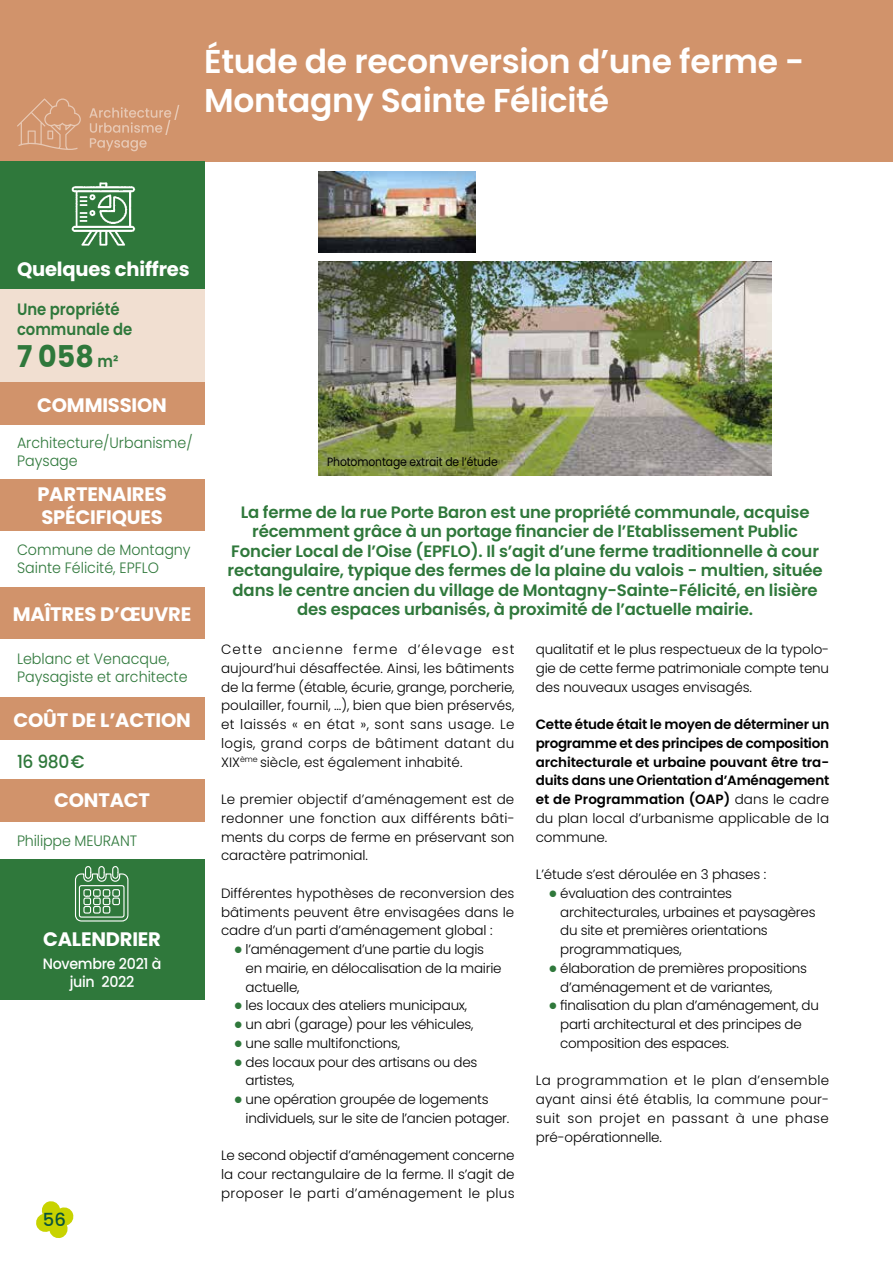
<style>
.page{position:relative;width:893px;height:1263px;background:#fff}
.page>*{position:absolute;margin:0;border:0;box-sizing:border-box;transform-origin:0 0}
.t1{font:600 33px/39.6px "Poppins";letter-spacing:-.01em;color:#fff}
.t2{font:700 30px "Poppins";color:#2f783b;scale:.95 1}
.t3{font:700 19.5px/23.4px "Poppins";letter-spacing:-.01em;color:#fff}
.t4{font:500 18px "Poppins";color:#2f783b;scale:.95 1}
.t5{font:500 18px "Poppins";color:#09523c}
.t6{font:600 16.5px/19.5px "Poppins";letter-spacing:-.01em;color:#2f783b;text-align:center}
.t7{font:600 16.5px/19.5px "Poppins";letter-spacing:-.01em;color:#2f783b;scale:.9 1}
.t8{font:300 15px/18px "Poppins";color:#2f783b;scale:.95 1}
.t9{font:500 15px/18px "Poppins";letter-spacing:-.02em;color:#fff;text-align:center;scale:.95 1}
.t10{font:300 13.5px/18.8px "Poppins";letter-spacing:-.02em;color:#000;text-align:justify}
.t11{font:600 13.5px/18.8px "Poppins";letter-spacing:-.015em;color:#000;text-align:justify}
.t12{font:12px "Poppins";letter-spacing:-.01em;color:#000;scale:.9 1}
.s1{font-weight:600;font-size:16.5px}
.s2{font-family:"Impact";font-weight:400;font-size:15px;color:#2f783b}
.s3{font-weight:300}
</style>
<div class="page">
<div style="left:0;top:0;width:893px;height:162px;background:#d1936b"></div>
<svg style="left:17px;top:98px;width:64px;height:52px"></svg>
<svg style="left:89px;top:105px;width:90px;height:46px"></svg>
<div style="left:0;top:479px;width:204px;height:51px;background:#d1936b"></div>
<div style="left:0;top:289px;width:204px;height:95px;background:#f1dfd1"></div>
<div style="left:0;top:382px;width:204px;height:43px;background:#d1936b"></div>
<div style="left:0;top:779px;width:204px;height:43px;background:#d1936b"></div>
<div style="left:0;top:697px;width:204px;height:43px;background:#d1936b"></div>
<div style="left:0;top:162px;width:204px;height:127px;background:#2f783b"></div>
<img style="left:71px;top:182px;width:65px;height:64px">
<div style="left:0;top:860px;width:204px;height:140px;background:#2f783b"></div>
<svg style="left:75px;top:866px;width:54px;height:56px"></svg>
<div style="left:0;top:587px;width:204px;height:51px;background:#d1936b"></div>
<img style="left:318px;top:172px;width:158px;height:80px">
<img style="left:318px;top:262px;width:453px;height:214px">
<svg style="left:36px;top:1201px;width:38px;height:37px"></svg>
<h1 class="t1" style="left:204px;top:41px;width:602px">Étude de reconversion d’une ferme -<br>Montagny Sainte Félicité</h1>
<h3 class="t3" style="left:17px;top:257px;width:174px">Quelques chiffres</h3>
<p class="t7" style="left:17px;top:300px;width:130px">Une propriété communale de</p>
<h2 class="t2" style="left:17px;top:339px;width:108px">7 058 <span class="s1">m²</span></h2>
<h3 class="t3" style="left:37px;top:393px;width:131px">COMMISSION</h3>
<p class="t8" style="left:17px;top:433px;width:186px">Architecture/Urbanisme/<br>Paysage</p>
<h3 class="t3" style="left:37px;top:482px;width:131px">PARTENAIRES<br>SPÉCIFIQUES</h3>
<p class="t8" style="left:17px;top:541px;width:184px">Commune de Montagny<br>Sainte Félicité, EPFLO</p>
<h3 class="t3" style="left:13px;top:602px;width:180px">MAÎTRES D’ŒUVRE</h3>
<p class="t8" style="left:17px;top:650px;width:181px">Leblanc et Venacque,<br>Paysagiste et architecte</p>
<h3 class="t3" style="left:13px;top:708px;width:179px">COÛT DE L’ACTION</h3>
<h3 class="t4" style="left:17px;top:751px;width:73px">16 980€</h3>
<h3 class="t3" style="left:54px;top:789px;width:97px">CONTACT</h3>
<p class="t8" style="left:17px;top:832px;width:128px">Philippe MEURANT</p>
<h3 class="t3" style="left:43px;top:927px;width:119px">CALENDRIER</h3>
<p class="t9" style="left:43px;top:955px;width:126px">Novembre 2021 à juin 2022</p>
<h3 class="t5" style="left:43px;top:1209px;width:25px">56</h3>
<p class="t12" style="left:327px;top:455px;width:191px">Photomontage extrait de l’étude</p>
<p class="t6" style="left:227px;top:502px;width:597px">La ferme de la rue Porte Baron est une propriété communale, acquise récemment grâce à un portage financier de l’Etablissement Public Foncier Local de l’Oise (EPFLO). Il s’agit d’une ferme traditionnelle à cour rectangulaire, typique des fermes de la plaine du valois - multien, située dans le centre ancien du village de Montagny-Sainte-Félicité, en lisière des espaces urbanisés, à proximité de l’actuelle mairie.</p>
<p class="t10" style="left:221px;top:640px;width:295px">Cette ancienne ferme d’élevage est aujourd’hui désaffectée. Ainsi, les bâtiments de la ferme (étable, écurie, grange, porcherie, poulailler, fournil, …), bien que bien préservés, et laissés « en état », sont sans usage. Le logis, grand corps de bâtiment datant du XIX<sup>ème</sup> siècle, est également inhabité.</p>
<p class="t10" style="left:221px;top:790px;width:295px">Le premier objectif d’aménagement est de redonner une fonction aux différents bâti&shy;ments du corps de ferme en préservant son caractère patrimonial.</p>
<p class="t10" style="left:221px;top:884px;width:295px">Différentes hypothèses de reconversion des bâtiments peuvent être envisagées dans le cadre d’un parti d’aménagement global :</p>
<p class="t10" style="left:246px;top:940px;width:258px;text-align:left;text-indent:-12px"><span class="s2">●</span> l’aménagement d’une partie du logis en mairie, en délocalisation de la mairie actuelle,</p>
<p class="t10" style="left:234px;top:996px;width:235px"><span class="s2">●</span> les locaux des ateliers municipaux,</p>
<p class="t10" style="left:234px;top:1015px;width:241px"><span class="s2">●</span> un abri (garage) pour les véhicules,</p>
<p class="t10" style="left:234px;top:1034px;width:168px"><span class="s2">●</span> une salle multifonctions,</p>
<p class="t10" style="left:246px;top:1052px;width:233px;text-indent:-12px"><span class="s2">●</span> des locaux pour des artisans ou des artistes,</p>
<p class="t10" style="left:246px;top:1090px;width:265px;text-indent:-12px"><span class="s2">●</span> une opération groupée de logements individuels, sur le site de l’ancien potager.</p>
<p class="t10" style="left:221px;top:1146px;width:295px">Le second objectif d’aménagement concerne la cour rectangulaire de la ferme. Il s’agit de proposer le parti d’aménagement le plus</p>
<p class="t10" style="left:536px;top:640px;width:295px">qualitatif et le plus respectueux de la typolo&shy;gie de cette ferme patrimoniale compte tenu des nouveaux usages envisagés.</p>
<p class="t11" style="left:536px;top:715px;width:295px">Cette étude était le moyen de déterminer un programme et des principes de composition architecturale et urbaine pouvant être tra&shy;duits dans une Orientation d’Aménagement et de Programmation (OAP) <span class="s3">dans le cadre du plan local d’urbanisme applicable de la commune.</span></p>
<p class="t10" style="left:536px;top:865px;width:232px">L’étude s’est déroulée en 3 phases :</p>
<p class="t10" style="left:560px;top:884px;width:257px;text-align:left;text-indent:-12px"><span class="s2">●</span> évaluation des contraintes architecturales, urbaines et paysagères du site et premières orientations programmatiques,</p>
<p class="t10" style="left:560px;top:959px;width:248px;text-indent:-12px"><span class="s2">●</span> élaboration de premières propositions d’aménagement et de variantes,</p>
<p class="t10" style="left:560px;top:996px;width:260px;text-align:left;text-indent:-12px"><span class="s2">●</span> finalisation du plan d’aménagement, du parti architectural et des principes de composition des espaces.</p>
<p class="t10" style="left:536px;top:1071px;width:295px">La programmation et le plan d’ensemble ayant ainsi été établis, la commune pour&shy;suit son projet en passant à une phase pré-opérationnelle.</p>
</div>
